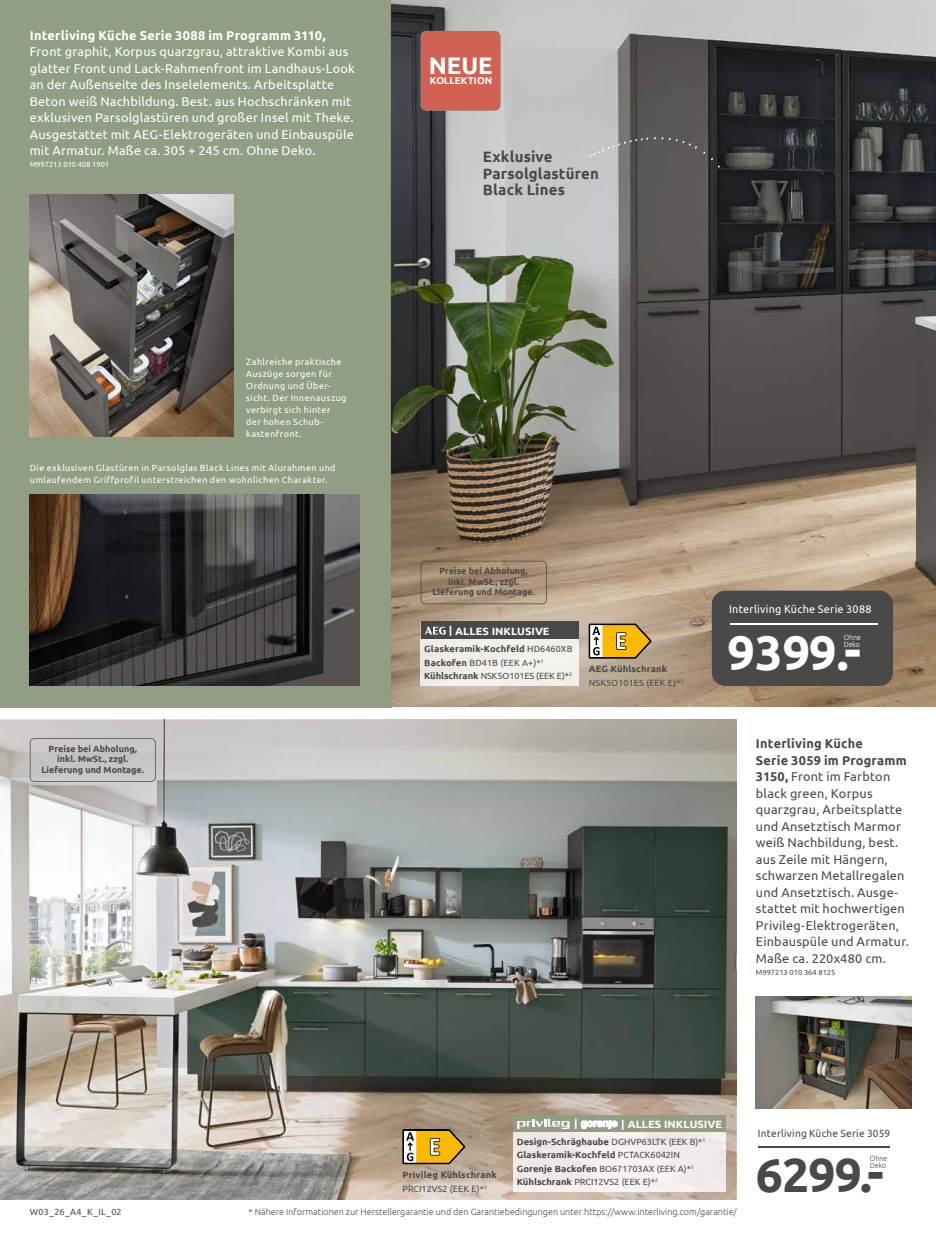
<style>
.page{position:relative;width:936px;height:1234px;background:#fff}
.page>*{position:absolute;margin:0;border:0;box-sizing:border-box;transform-origin:0 0}
.t1{font:700 48.6px "Ubuntu";color:#fff}
.t2{font:700 48px "Ubuntu";color:#494948}
.t3{font:700 23.85px "Ubuntu";color:#fff}
.t4{font:700 15px/16.5px "Ubuntu";letter-spacing:.01em;color:#494948}
.t5{font:12.75px/16.5px "Ubuntu";letter-spacing:.015em;color:#fff}
.t6{font:12.75px/16.5px "Ubuntu";letter-spacing:.015em;color:#494948}
.t7{font:700 12.75px "Ubuntu";letter-spacing:.015em;color:#fff}
.t8{font:11.25px "Ubuntu";letter-spacing:.02em;color:#fff}
.t9{font:700 10.5px "Ubuntu";color:#fff;scale:1.05 1}
.t10{font:10.5px "Ubuntu";letter-spacing:.02em;color:#494948;scale:.96 1}
.t11{font:700 9.9px "Ubuntu";color:#fff}
.t12{font:700 9px/13.5px "Ubuntu";color:#494948;scale:1.05 1}
.t13{font:9px/12px "Ubuntu";letter-spacing:.045em;color:#fff}
.t14{font:700 9px/10.5px "Ubuntu";color:#494948;text-align:center}
.t15{font:300 9px "Ubuntu";color:#494948}
.t16{font:9px/13.5px "Ubuntu";letter-spacing:.01em;color:#494948}
.t17{font:7.5px "Ubuntu";color:#494948}
.t18{font:7.5px "Ubuntu";color:#fff}
.t19{font:300 7.5px/7.5px "Ubuntu";color:#494948;scale:.94 1}
.t20{font:300 7.5px/7.5px "Ubuntu";color:#fff;scale:.94 1}
.s1{font-weight:400}
.s2{font-weight:700}
</style>
<div class="page">
<div style="left:0;top:0;width:391px;height:707px;background:#929e83"></div>
<img style="left:0;top:719px;width:736px;height:480px">
<hr style="left:758px;top:1145px;width:131px;height:1px;background:#494948">
<img style="left:755px;top:996px;width:156px;height:111px">
<svg style="left:30px;top:738px;width:126px;height:43px;background:#c4c3c0"></svg>
<img style="left:391px;top:0;width:544px;height:707px">
<div style="left:420px;top:31px;width:80px;height:80px;background:#d16153"></div>
<img style="left:391px;top:581px;width:345px;height:126px">
<div style="left:711px;top:590px;width:182px;height:95px;background:#494948;border-radius:14px"></div>
<hr style="left:730px;top:623px;width:147px;height:1px;background:#fff">
<svg style="left:420px;top:560px;width:126px;height:44px;background:#a58f75"></svg>
<img style="left:30px;top:194px;width:203px;height:243px">
<img style="left:30px;top:494px;width:329px;height:191px">
<div style="left:420px;top:622px;width:158px;height:17px;background:#494948"></div>
<div style="left:420px;top:639px;width:158px;height:46px;background:#f2eeeb"></div>
<svg style="left:425px;top:626px;width:20px;height:8px"></svg>
<svg style="left:588px;top:623px;width:63px;height:35px;background:#c9a542"></svg>
<svg style="left:589px;top:137px;width:130px;height:31px;background:#71716f"></svg>
<svg style="left:402px;top:1129px;width:63px;height:34px;background:#c8a440"></svg>
<div style="left:513px;top:1115px;width:212px;height:17px;background:#929e83"></div>
<div style="left:513px;top:1132px;width:212px;height:59px;background:#f2edea"></div>
<svg style="left:517px;top:1119px;width:52px;height:9px"></svg>
<svg style="left:581px;top:1120px;width:36px;height:8px"></svg>
<p class="t7" style="left:30px;top:27px;width:297px">Interliving Küche Serie 3088 im Programm 3110,</p>
<p class="t5" style="left:30px;top:43px;width:326px">Front graphit, Korpus quarzgrau, attraktive Kombi aus glatter Front und Lack-Rahmenfront im Landhaus-Look an der Außenseite des Inselelements. Arbeitsplatte Beton weiß Nachbildung. Best. aus Hochschränken mit exklusiven Parsolglastüren und großer Insel mit Theke.<br>Ausgestattet mit AEG-Elektrogeräten und Einbauspüle mit Armatur. Maße ca. 305 + 245 cm. Ohne Deko.</p>
<p class="t18" style="left:30px;top:160px;width:81px">M997213 010 408 1901</p>
<h3 class="t3" style="left:429px;top:51px;width:65px">NEUE</h3>
<p class="t11" style="left:430px;top:74px;width:64px">KOLLEKTION</p>
<p class="t4" style="left:483px;top:148px;width:117px">Exklusive<br>Parsolglastüren<br>Black Lines</p>
<p class="t13" style="left:246px;top:355px;width:102px">Zahlreiche praktische<br>Auszüge sorgen für<br>Ordnung und Über&shy;sicht. Der Innenauszug verbirgt sich hinter der hohen Schub&shy;kastenfront.</p>
<p class="t13" style="left:30px;top:461px;width:307px">Die exklusiven Glastüren in Parsolglas Black Lines mit Alurahmen und umlaufendem Griffprofil unterstreichen den wohnlichen Charakter.</p>
<p class="t14" style="left:42px;top:742px;width:104px">Preise bei Abholung, inkl. MwSt., zzgl.<br>Lieferung und Montage.</p>
<p class="t14" style="left:432px;top:565px;width:104px">Preise bei Abholung, inkl. MwSt., zzgl.<br>Lieferung und Montage.</p>
<p class="t9" style="left:449px;top:624px;width:97px">| ALLES INKLUSIVE</p>
<p class="t12" style="left:424px;top:642px;width:143px">Glaskeramik-Kochfeld <span class="s1">HD6460XB<br></span>Backofen <span class="s1">BD41B (EEK A+)*</span><sup>1<br></sup>Kühlschrank <span class="s1">NSK5O101ES (EEK E)*</span><sup>2</sup></p>
<p class="t16" style="left:588px;top:662px;width:96px"><span class="s2">AEG Kühlschrank<br></span>NSK5O101ES (EEK E)*<sup>2</sup></p>
<p class="t8" style="left:729px;top:601px;width:144px">Interliving Küche Serie 3088</p>
<p class="t20" style="left:843px;top:632px;width:20px">Ohne<br>Deko</p>
<h1 class="t1" style="left:727px;top:623px;width:135px">9399.-</h1>
<p class="t6" style="left:755px;top:734px;width:154px"><span class="s2">Interliving Küche<br>Serie 3059 im Programm<br>3150,</span> Front im Farbton black green, Korpus quarzgrau, Arbeitsplatte und Ansetztisch Marmor weiß Nachbildung, best. aus Zeile mit Hängern, schwarzen Metallregalen und Ansetztisch. Ausge&shy;stattet mit hochwertigen<br>Privileg-Elektrogeräten,<br>Einbauspüle und Armatur.<br>Maße ca. 220x480 cm.</p>
<p class="t17" style="left:755px;top:967px;width:81px">M997213 010 364 8125</p>
<p class="t12" style="left:402px;top:1167px;width:91px">Privileg Kühlschrank<br><span class="s1">PRCI12VS2 (EEK E)*</span><sup>2</sup></p>
<p class="t9" style="left:574px;top:1116px;width:5px">|</p>
<p class="t9" style="left:621px;top:1117px;width:97px">| ALLES INKLUSIVE</p>
<p class="t12" style="left:516px;top:1134px;width:181px">Design-Schräghaube <span class="s1">DGHVP63LTK (EEK B)*</span><sup>1<br></sup>Glaskeramik-Kochfeld <span class="s1">PCTACK6042IN </span>Gorenje Backofen <span class="s1">BO671703AX (EEK A)*</span><sup>1<br></sup>Kühlschrank <span class="s1">PRCI12VS2 (EEK E)*</span><sup>2</sup></p>
<p class="t10" style="left:758px;top:1126px;width:139px">Interliving Küche Serie 3059</p>
<h2 class="t2" style="left:755px;top:1145px;width:129px">6299.-</h2>
<p class="t19" style="left:869px;top:1153px;width:20px">Ohne<br>Deko</p>
<p class="t16" style="left:30px;top:1204px;width:93px">W03_26_A4_K_IL_02</p>
<p class="t15" style="left:248px;top:1206px;width:490px">* Nähere Informationen zur Herstellergarantie und den Garantiebedingungen unter https://www.interliving.com/garantie/</p>
</div>
